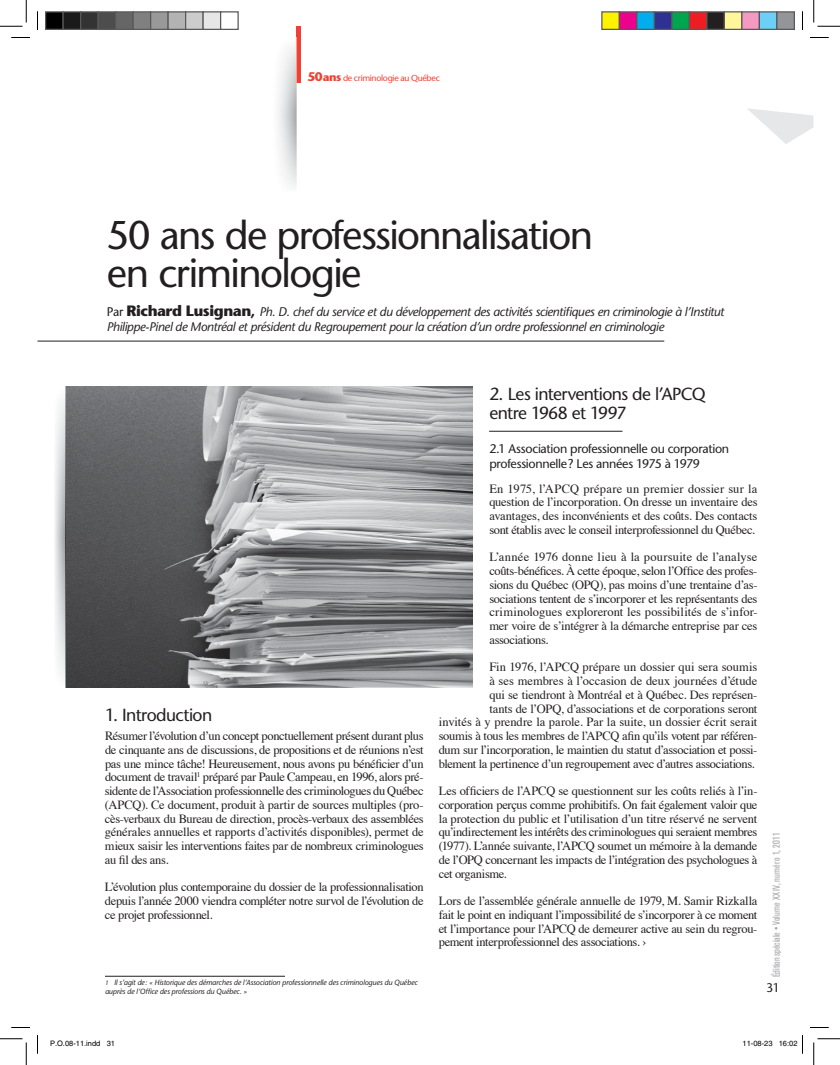
<style>
.page{position:relative;width:840px;height:1065px;background:#fff}
.page>*{position:absolute;margin:0;border:0;box-sizing:border-box;transform-origin:0 0}
.t1{font:40px/37.5px "Stone Sans";letter-spacing:-.04em;color:#231f20}
.t2{font:17.5px/18.8px "Stone Sans";letter-spacing:-.035em;color:#231f20}
.t3{font:12.5px/13.8px "Times";letter-spacing:-.02em;color:#231f20;text-align:justify}
.t4{font:italic 12.5px/15px "Stone Sans";letter-spacing:-.03em;color:#231f20}
.t5{font:12.5px/15px "Stone Sans";letter-spacing:-.025em;color:#231f20}
.t6{font:condensed 10px "Akzidenz Grotesk BE";letter-spacing:.015em;color:#a7a9ac}
.t7{font:8.75px "Stone Sans";letter-spacing:-.035em;color:#ef4135}
.t8{font:italic 7.5px/8.8px "Stone Sans";letter-spacing:-.01em;color:#231f20}
.t9{font:7.5px "Helvetica";color:#000}
.s1{font-weight:700;font-size:12.5px}
.s2{font-weight:700;font-size:11.25px}
.s3{font-style:normal}
.s4{font-weight:700;font-style:normal;font-size:15px}
.s5{font-size:6.25px}
</style>
<div class="page">
<div style="left:296px;top:26px;width:5px;height:56px;background:#ef4135"></div>
<img style="left:278px;top:45px;width:19px;height:142px">
<img style="left:296px;top:38px;width:1px;height:44px">
<svg style="left:747px;top:108px;width:66px;height:36px"></svg>
<hr style="left:105px;top:976px;width:180px;height:1px;background:#231f20">
<hr style="left:38px;top:341px;width:626px;height:1px;background:#231f20">
<hr style="left:489px;top:431px;width:133px;height:1px;background:#231f20">
<img style="left:66px;top:386px;width:406px;height:302px">
<img style="left:55px;top:386px;width:11px;height:302px">
<svg style="left:11px;top:37px;width:19px;height:1px"></svg>
<svg style="left:810px;top:37px;width:19px;height:1px"></svg>
<svg style="left:11px;top:1027px;width:19px;height:1px"></svg>
<svg style="left:810px;top:1027px;width:19px;height:1px"></svg>
<svg style="left:37px;top:11px;width:1px;height:19px"></svg>
<svg style="left:37px;top:1035px;width:1px;height:19px"></svg>
<svg style="left:802px;top:11px;width:1px;height:19px"></svg>
<svg style="left:0;top:0;width:27px;height:27px"></svg>
<svg style="left:0;top:1038px;width:27px;height:27px"></svg>
<svg style="left:813px;top:0;width:27px;height:27px"></svg>
<svg style="left:813px;top:1038px;width:27px;height:27px"></svg>
<div style="left:46px;top:12px;width:17px;height:17px;background:#000"></div>
<div style="left:45px;top:11px;width:19px;height:19px;border:1px solid #595959"></div>
<div style="left:63px;top:12px;width:18px;height:17px;background:#1a1a1a"></div>
<div style="left:62px;top:11px;width:19px;height:19px;border:1px solid #595959"></div>
<div style="left:81px;top:12px;width:17px;height:17px;background:#333"></div>
<div style="left:80px;top:11px;width:19px;height:19px;border:1px solid #595959"></div>
<div style="left:98px;top:12px;width:18px;height:17px;background:#4d4d4d"></div>
<div style="left:98px;top:11px;width:18px;height:19px;border:1px solid #595959"></div>
<div style="left:116px;top:12px;width:17px;height:17px;background:#666"></div>
<div style="left:115px;top:11px;width:19px;height:19px;border:1px solid #595959"></div>
<div style="left:133px;top:12px;width:18px;height:17px;background:#808080"></div>
<div style="left:132px;top:11px;width:19px;height:19px;border:1px solid #595959"></div>
<div style="left:151px;top:12px;width:17px;height:17px;background:#999"></div>
<div style="left:150px;top:11px;width:19px;height:19px;border:1px solid #595959"></div>
<div style="left:168px;top:12px;width:18px;height:17px;background:#b3b3b3"></div>
<div style="left:168px;top:11px;width:18px;height:19px;border:1px solid #595959"></div>
<div style="left:186px;top:12px;width:17px;height:17px;background:#ccc"></div>
<div style="left:185px;top:11px;width:19px;height:19px;border:1px solid #595959"></div>
<div style="left:203px;top:12px;width:18px;height:17px;background:#e6e6e6"></div>
<div style="left:202px;top:11px;width:19px;height:19px;border:1px solid #595959"></div>
<div style="left:220px;top:11px;width:19px;height:19px;border:1px solid #595959"></div>
<div style="left:602px;top:12px;width:17px;height:17px;background:#fff101"></div>
<div style="left:601px;top:11px;width:19px;height:19px;border:1px solid #595959"></div>
<div style="left:619px;top:12px;width:18px;height:17px;background:#ed028c"></div>
<div style="left:619px;top:11px;width:19px;height:19px;border:1px solid #595959"></div>
<div style="left:637px;top:12px;width:17px;height:17px;background:#00aeef"></div>
<div style="left:636px;top:11px;width:19px;height:19px;border:1px solid #595959"></div>
<div style="left:654px;top:12px;width:18px;height:17px;background:#2e3092"></div>
<div style="left:654px;top:11px;width:18px;height:19px;border:1px solid #595959"></div>
<div style="left:672px;top:12px;width:17px;height:17px;background:#00a54f"></div>
<div style="left:671px;top:11px;width:19px;height:19px;border:1px solid #595959"></div>
<div style="left:689px;top:12px;width:18px;height:17px;background:#ee1d23"></div>
<div style="left:689px;top:11px;width:19px;height:19px;border:1px solid #595959"></div>
<div style="left:707px;top:12px;width:17px;height:17px;background:#231f20"></div>
<div style="left:706px;top:11px;width:19px;height:19px;border:1px solid #595959"></div>
<div style="left:724px;top:12px;width:18px;height:17px;background:#fff79a"></div>
<div style="left:724px;top:11px;width:18px;height:19px;border:1px solid #595959"></div>
<div style="left:742px;top:12px;width:17px;height:17px;background:#f499c2"></div>
<div style="left:741px;top:11px;width:19px;height:19px;border:1px solid #595959"></div>
<div style="left:759px;top:12px;width:18px;height:17px;background:#6bcff6"></div>
<div style="left:759px;top:11px;width:19px;height:19px;border:1px solid #595959"></div>
<div style="left:777px;top:12px;width:17px;height:17px;background:#939598"></div>
<div style="left:776px;top:11px;width:19px;height:19px;border:1px solid #595959"></div>
<svg style="left:802px;top:1035px;width:1px;height:19px"></svg>
<p class="t7" style="left:308px;top:73px;width:134px"><span class="s1">50</span> <span class="s2">ans</span> de criminologie au Québec</p>
<h1 class="t1" style="left:107px;top:216px;width:488px">50 ans de professionnalisation en criminologie</h1>
<p class="t4" style="left:107px;top:304px;width:619px"><span class="s3">Par</span> <span class="s4">Richard Lusignan,</span> Ph. D. chef du service et du développement des activités scientifiques en criminologie à l’Institut<br>Philippe-Pinel de Montréal et président du Regroupement pour la création d’un ordre professionnel en criminologie</p>
<h2 class="t2" style="left:105px;top:705px;width:109px">1. Introduction</h2>
<p class="t3" style="left:105px;top:728px;width:320px">Résumer l’évolution d’un concept ponctuellement présent durant plus de cinquante ans de discussions, de propositions et de réunions n’est pas une mince tâche! Heureusement, nous avons pu bénéficier d’un document de travail<sup>1</sup> préparé par Paule Campeau, en 1996, alors pré&shy;sidente de l’Association professionnelle des criminologues du Québec (APCQ). Ce document, produit à partir de sources multiples (pro&shy;cès-verbaux du Bureau de direction, procès-verbaux des assemblées générales annuelles et rapports d’activités disponibles), permet de mieux saisir les interventions faites par de nombreux criminologues au fil des ans.</p>
<p class="t3" style="left:105px;top:879px;width:320px">L’évolution plus contemporaine du dossier de la professionnalisation depuis l’année 2000 viendra compléter notre survol de l’évolution de ce projet professionnel.</p>
<p class="t8" style="left:105px;top:978px;width:314px"><span class="s5">1</span> Il s’agit de : « Historique des démarches de l’Association professionnelle des criminologues du Québec auprès de l’Office des professions du Québec. »</p>
<h2 class="t2" style="left:489px;top:385px;width:218px">2. Les interventions de l’APCQ entre 1968 et 1997</h2>
<p class="t5" style="left:489px;top:441px;width:241px">2.1 Association professionnelle ou corporation professionnelle ? Les années 1975 à 1979</p>
<p class="t3" style="left:489px;top:480px;width:270px">En 1975, l’APCQ prépare un premier dossier sur la question de l’incorporation. On dresse un inventaire des avantages, des inconvénients et des coûts. Des contacts sont établis avec le conseil interprofessionnel du Québec.</p>
<p class="t3" style="left:489px;top:549px;width:270px">L’année 1976 donne lieu à la poursuite de l’analyse coûts-bénéfices. À cette époque, selon l’Office des profes&shy;sions du Québec (OPQ), pas moins d’une trentaine d’as&shy;sociations tentent de s’incorporer et les représentants des criminologues exploreront les possibilités de s’infor&shy;mer voire de s’intégrer à la démarche entreprise par ces associations.</p>
<p class="t3" style="left:439px;top:659px;width:320px;text-align:right">Fin 1976, l’APCQ prépare un dossier qui sera soumis<br>à ses membres à l’occasion de deux journées d’étude<br>qui se tiendront à Montréal et à Québec. Des représen-<br>tants de l’OPQ, d’associations et de corporations seront<br>invités à y prendre la parole. Par la suite, un dossier écrit serait soumis à tous les membres de l’APCQ afin qu’ils votent par référen&shy;dum sur l’incorporation, le maintien du statut d’association et possi&shy;blement la pertinence d’un regroupement avec d’autres associations.</p>
<p class="t3" style="left:439px;top:783px;width:320px">Les officiers de l’APCQ se questionnent sur les coûts reliés à l’in&shy;corporation perçus comme prohibitifs. On fait également valoir que la protection du public et l’utilisation d’un titre réservé ne servent qu’indirectement les intérêts des criminologues qui seraient membres (1977). L’année suivante, l’APCQ soumet un mémoire à la demande de l’OPQ concernant les impacts de l’intégration des psychologues à cet organisme.</p>
<p class="t3" style="left:439px;top:893px;width:320px">Lors de l’assemblée générale annuelle de 1979, M. Samir Rizkalla fait le point en indiquant l’impossibilité de s’incorporer à ce moment et l’importance pour l’APCQ de demeurer active au sein du regrou&shy;pement interprofessionnel des associations. ›</p>
<p class="t6" style="left:771px;top:977px;width:146px;rotate:-90deg">Édition spéciale • Volume XXIV, numéro 1, 2011</p>
<p class="t5" style="left:766px;top:980px;width:16px">31</p>
<p class="t9" style="left:50px;top:1039px;width:67px">P.O.08-11.indd 31</p>
<p class="t9" style="left:742px;top:1039px;width:57px">11-08-23 16:02</p>
</div>
